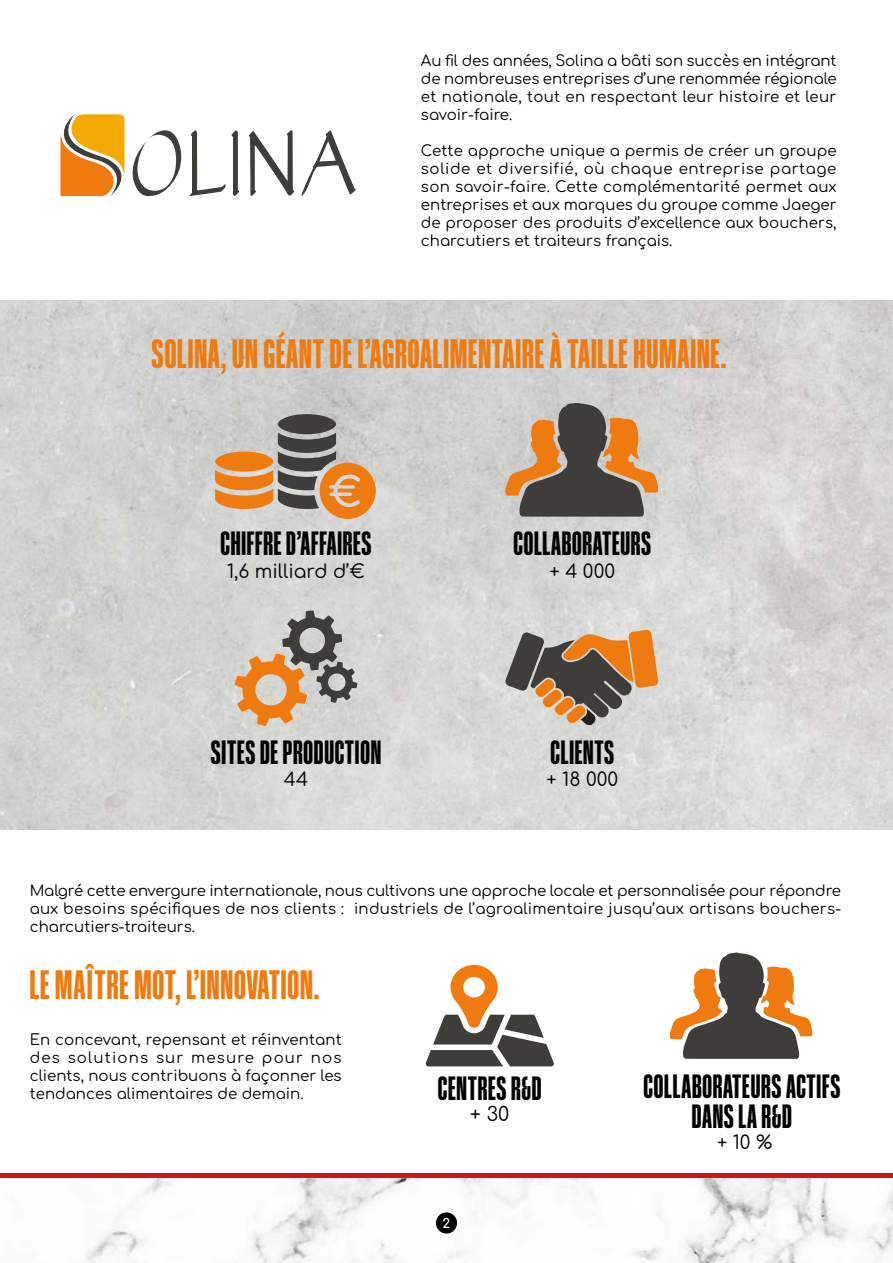
<style>
.page{position:relative;width:893px;height:1263px;background:#fff}
.page>*{position:absolute;margin:0;border:0;box-sizing:border-box;transform-origin:0 0}
.t1{font:43.2px "Coolvetica Compressed Hv";letter-spacing:.02em;color:#ef7b10}
.t2{font:35.4px/30px "Coolvetica Compressed Hv";letter-spacing:.02em;color:#000;text-align:center}
.t3{font:19.5px "Comfortaa";color:#000}
.t4{font:18.75px "Comfortaa";color:#000}
.t5{font:15px/18px "Comfortaa";color:#000;text-align:justify}
.t6{font:700 13.05px "Comfortaa";color:#fff}
</style>
<div class="page">
<svg style="left:60px;top:114px;width:64px;height:82px;background:#e39e39"></svg>
<svg style="left:133px;top:130px;width:224px;height:66px"></svg>
<svg style="left:670px;top:952px;width:142px;height:107px"></svg>
<svg style="left:425px;top:964px;width:129px;height:102px"></svg>
<img style="left:0;top:300px;width:893px;height:529px">
<img style="left:892px;top:300px;width:1px;height:380px">
<svg style="left:505px;top:403px;width:153px;height:114px;background:#967e65"></svg>
<svg style="left:505px;top:629px;width:153px;height:96px;background:#a78c6f"></svg>
<div style="left:278px;top:414px;width:58px;height:20px;background:#3e3d3a;border-radius:50%"></div>
<svg style="left:215px;top:433px;width:161px;height:86px;background:#bf9974"></svg>
<svg style="left:235px;top:610px;width:122px;height:116px;background:#bfab95"></svg>
<img style="left:86px;top:1178px;width:807px;height:85px">
<div style="left:436px;top:1212px;width:21px;height:21px;background:#000;border-radius:50%"></div>
<hr style="left:0;top:1174px;width:893px;height:4px;background:#cd1719">
<p class="t5" style="left:421px;top:50px;width:417px">Au fil des années, Solina a bâti son succès en intégrant de nombreuses entreprises d’une renommée régionale et nationale, tout en respectant leur histoire et leur savoir-faire.</p>
<p class="t5" style="left:421px;top:140px;width:417px">Cette approche unique a permis de créer un groupe solide et diversifié, où chaque entreprise partage son savoir-faire. Cette complémentarité permet aux entreprises et aux marques du groupe comme Jaeger de proposer des produits d’excellence aux bouchers, charcutiers et traiteurs français.</p>
<h1 class="t1" style="left:152px;top:330px;width:576px">SOLINA, UN GÉANT DE L’AGROALIMENTAIRE À TAILLE HUMAINE.</h1>
<h2 class="t2" style="left:220px;top:528px;width:153px">CHIFFRE D’AFFAIRES</h2>
<p class="t4" style="left:227px;top:554px;width:139px">1,6 milliard d’€</p>
<h2 class="t2" style="left:211px;top:737px;width:172px">SITES DE PRODUCTION</h2>
<p class="t4" style="left:284px;top:762px;width:26px">44</p>
<h2 class="t2" style="left:513px;top:528px;width:139px">COLLABORATEURS</h2>
<p class="t4" style="left:550px;top:554px;width:67px">+ 4 000</p>
<h2 class="t2" style="left:550px;top:737px;width:65px">CLIENTS</h2>
<p class="t4" style="left:547px;top:762px;width:73px">+ 18 000</p>
<p class="t5" style="left:30px;top:880px;width:813px">Malgré cette envergure internationale, nous cultivons une approche locale et personnalisée pour répondre aux besoins spécifiques de nos clients : industriels de l’agroalimentaire jusqu’aux artisans bouchers&shy;charcutiers-traiteurs.</p>
<h1 class="t1" style="left:30px;top:960px;width:291px">LE MAÎTRE MOT, L’INNOVATION.</h1>
<p class="t5" style="left:30px;top:1028px;width:313px">En concevant, repensant et réinventant des solutions sur mesure pour nos clients, nous contribuons à façonner les tendances alimentaires de demain.</p>
<h2 class="t2" style="left:644px;top:1071px;width:198px">COLLABORATEURS ACTIFS<br>DANS LA R&amp;D</h2>
<p class="t4" style="left:717px;top:1125px;width:57px">+ 10 %</p>
<h2 class="t2" style="left:438px;top:1073px;width:105px">CENTRES R&amp;D</h2>
<h3 class="t3" style="left:470px;top:1096px;width:40px">+ 30</h3>
<p class="t6" style="left:443px;top:1211px;width:9px">2</p>
</div>
